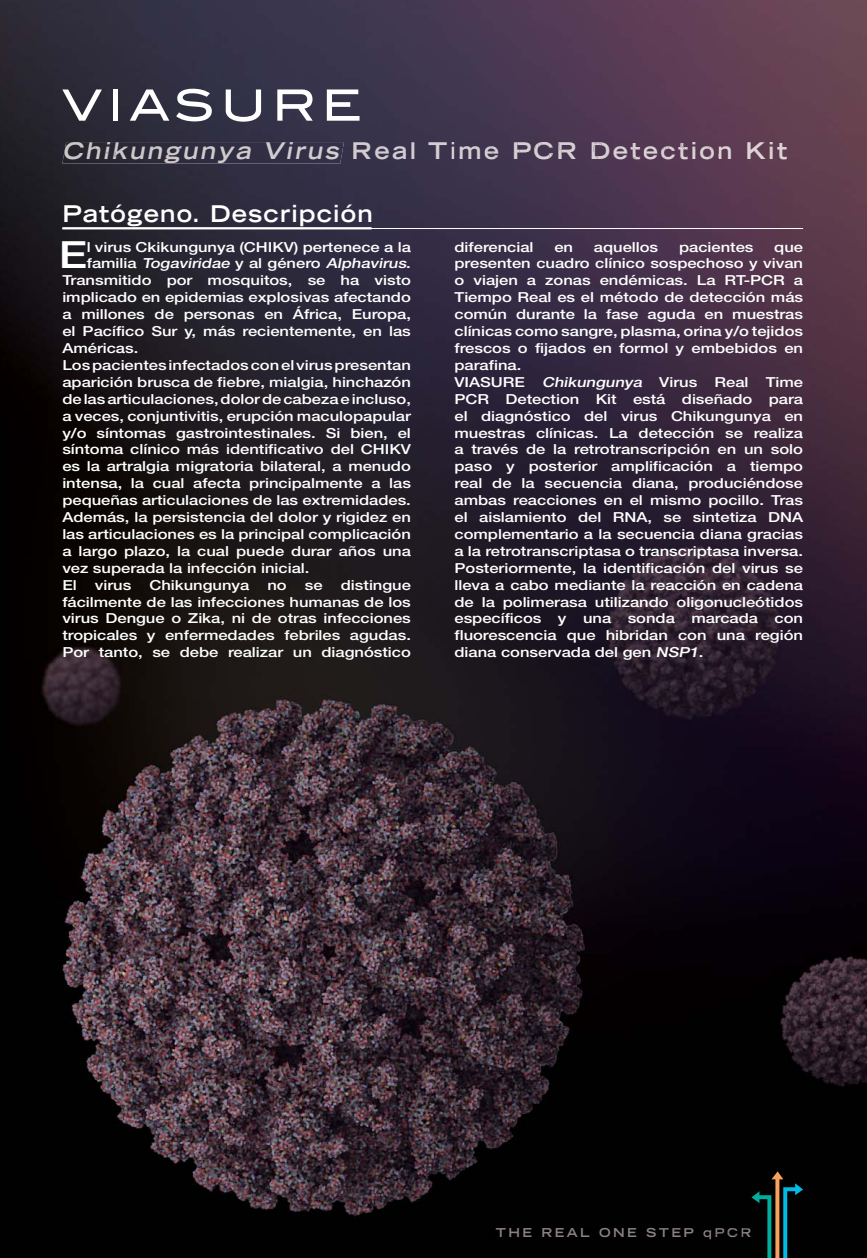
<style>
.page{position:relative;width:867px;height:1258px;background:#fff}
.page>*{position:absolute;margin:0;border:0;box-sizing:border-box;transform-origin:0 0}
.t1{font:500 37.5px "Helvetica Neue";color:#fff;scale:1.2 1}
.t2{font:italic 700 expanded 23.1px "Trade Gothic LT Std";color:#d1cccf}
.t3{font:700 expanded 23.1px "Trade Gothic LT Std";letter-spacing:.05em;color:#fff}
.t4{font:500 13.8px/17px "Helvetica Neue";color:#fff;text-align:justify;scale:1.2 1}
.t5{font:italic 500 13.8px "Helvetica Neue";color:#fff;scale:1.2 1}
.t6{font:700 expanded 12.3px "Trade Gothic LT Std";letter-spacing:.2em;color:#8a8280}
.s1{color:#ccc7c7}
.s2{color:#cdc7c8}
.s3{color:#cec8ca}
.s4{color:#cecacb}
.s5{color:#cfc9cc}
.s6{color:#cfcacd}
.s7{color:#d0cacd}
.s8{color:#d2ccd0}
.s9{font-style:normal;color:#d2ccd0}
.s10{font-style:normal;color:#d2cdd1}
.s11{font-style:normal;color:#d3ced2}
.s12{font-style:normal;color:#d4ced2}
.s13{font-style:normal;color:#d5cfd2}
.s14{font-style:normal;color:#d6cfd3}
.s15{font-style:normal;color:#d7d0d3}
.s16{font-style:normal;color:#d9d1d4}
.s17{font-style:normal;color:#dad1d4}
.s18{font-style:normal;color:#dad2d5}
.s19{font-style:normal;color:#dbd2d5}
.s20{font-style:normal;color:#dcd4d5}
.s21{font-style:normal;color:#ddd4d5}
.s22{font-style:normal}
.s23{font-style:italic}
.s24{color:#898280}
</style>
<div class="page">
<img style="left:0;top:0;width:866px;height:1257px">
<svg style="left:62px;top:89px;width:40px;height:32px"></svg>
<div style="left:113px;top:89px;width:5px;height:32px;background:#fff"></div>
<svg style="left:130px;top:89px;width:39px;height:32px"></svg>
<svg style="left:176px;top:89px;width:36px;height:32px"></svg>
<svg style="left:226px;top:89px;width:35px;height:33px"></svg>
<svg style="left:277px;top:89px;width:36px;height:32px"></svg>
<svg style="left:327px;top:89px;width:32px;height:32px"></svg>
<hr style="left:62px;top:227px;width:309px;height:2px;background:#fff">
<hr style="left:62px;top:228px;width:741px;height:1px;background:#fff">
<div style="left:489px;top:1228px;width:167px;height:9px;background:#000"></div>
<svg style="left:659px;top:1228px;width:9px;height:9px"></svg>
<img style="left:672px;top:1228px;width:24px;height:9px">
<img style="left:62px;top:142px;width:282px;height:21px">
<img style="left:353px;top:142px;width:433px;height:18px">
<svg style="left:703px;top:1171px;width:100px;height:86px;background:#0b1513"></svg>
<h2 class="t2" style="left:62px;top:141px;width:726px"><span class="s1">C</span><span class="s2">h</span><span class="s3">iku</span><span class="s4">n</span><span class="s5">g</span><span class="s6">u</span><span class="s7">nya</span> Viru<span class="s8">s</span> <span class="s9">Re</span><span class="s10">al</span> <span class="s11">T</span><span class="s12">ime</span> <span class="s13">P</span><span class="s14">C</span><span class="s15">R D</span><span class="s16">ete</span><span class="s17">ct</span><span class="s18">i</span><span class="s19">o</span><span class="s20">n K</span><span class="s21">it</span></h2>
<h2 class="t3" style="left:62px;top:204px;width:312px">Patógeno. Descripción</h2>
<h1 class="t1" style="left:59px;top:242px;width:25px">E</h1>
<p class="t4" style="left:87px;top:239px;width:271px">l virus Ckikungunya (CHIKV) pertenece a la</p>
<p class="t5" style="left:87px;top:259px;width:271px"><span class="s22">familia</span> Togaviridae <span class="s22">y al género</span> Alphavirus<span class="s22">.</span></p>
<p class="t4" style="left:62px;top:273px;width:292px">Transmitido por mosquitos, se ha visto</p>
<p class="t4" style="left:62px;top:290px;width:292px">implicado en epidemias explosivas afectando</p>
<p class="t4" style="left:62px;top:307px;width:292px">a millones de personas en África, Europa,</p>
<p class="t4" style="left:62px;top:324px;width:292px">el Pacífico Sur y, más recientemente, en las</p>
<p class="t4" style="left:62px;top:341px;width:65px">Américas.</p>
<p class="t4" style="left:62px;top:358px;width:292px">Los pacientes infectados con el virus presentan</p>
<p class="t4" style="left:62px;top:375px;width:292px">aparición brusca de fiebre, mialgia, hinchazón</p>
<p class="t4" style="left:62px;top:391px;width:292px">de las articulaciones, dolor de cabeza e incluso,</p>
<p class="t4" style="left:62px;top:408px;width:292px">a veces, conjuntivitis, erupción maculopapular</p>
<p class="t4" style="left:62px;top:425px;width:292px">y/o síntomas gastrointestinales. Si bien, el</p>
<p class="t4" style="left:62px;top:442px;width:292px">síntoma clínico más identificativo del CHIKV</p>
<p class="t4" style="left:62px;top:459px;width:292px">es la artralgia migratoria bilateral, a menudo</p>
<p class="t4" style="left:62px;top:476px;width:292px">intensa, la cual afecta principalmente a las</p>
<p class="t4" style="left:62px;top:493px;width:292px">pequeñas articulaciones de las extremidades.</p>
<p class="t4" style="left:62px;top:510px;width:292px">Además, la persistencia del dolor y rigidez en</p>
<p class="t4" style="left:62px;top:527px;width:292px">las articulaciones es la principal complicación</p>
<p class="t4" style="left:62px;top:544px;width:292px">a largo plazo, la cual puede durar años una</p>
<p class="t4" style="left:62px;top:560px;width:207px">vez superada la infección inicial.</p>
<p class="t4" style="left:62px;top:577px;width:14px">El</p>
<p class="t4" style="left:95px;top:577px;width:32px">virus</p>
<p class="t4" style="left:149px;top:577px;width:85px">Chikungunya</p>
<p class="t4" style="left:267px;top:577px;width:18px">no</p>
<p class="t4" style="left:305px;top:577px;width:16px">se</p>
<p class="t4" style="left:62px;top:577px;width:292px;text-indent:278px">distingue fácilmente de las infecciones humanas de los virus Dengue o Zika, ni de otras infecciones tropicales y enfermedades febriles agudas.<br>Por tanto, se debe realizar un diagnóstico</p>
<p class="t4" style="left:454px;top:239px;width:67px">diferencial</p>
<p class="t4" style="left:554px;top:239px;width:17px">en</p>
<p class="t4" style="left:593px;top:239px;width:55px">aquellos</p>
<p class="t4" style="left:679px;top:239px;width:64px">pacientes</p>
<p class="t4" style="left:454px;top:239px;width:292px;text-align:left;text-indent:320px">que presenten cuadro clínico sospechoso y vivan o viajen a zonas endémicas. La RT-PCR a Tiempo Real es el método de detección más común durante la fase aguda en muestras clínicas como sangre, plasma, orina y/o tejidos frescos o fijados en formol y embebidos en parafina.<br>VIASURE <span class="s23">Chikungunya</span> Virus Real Time PCR Detection Kit está diseñado para el diagnóstico del virus Chikungunya en muestras clínicas. La detección se realiza a través de la retrotranscripción en un solo paso y posterior amplificación a tiempo real de la secuencia diana, produciéndose ambas reacciones en el mismo pocillo. Tras el aislamiento del RNA, se sintetiza DNA complementario a la secuencia diana gracias a la retrotranscriptasa o transcriptasa inversa.<br>Posteriormente, la identificación del virus se lleva a cabo mediante la reacción en cadena de la polimerasa utilizando oligonucleótidos específicos y una sonda marcada con fluorescencia que hibridan con una región diana conservada del gen <span class="s23">NSP1</span>.</p>
<p class="t6" style="left:495px;top:1227px;width:257px">THE REAL ONE STEP q<span class="s24">P</span>CR</p>
</div>
